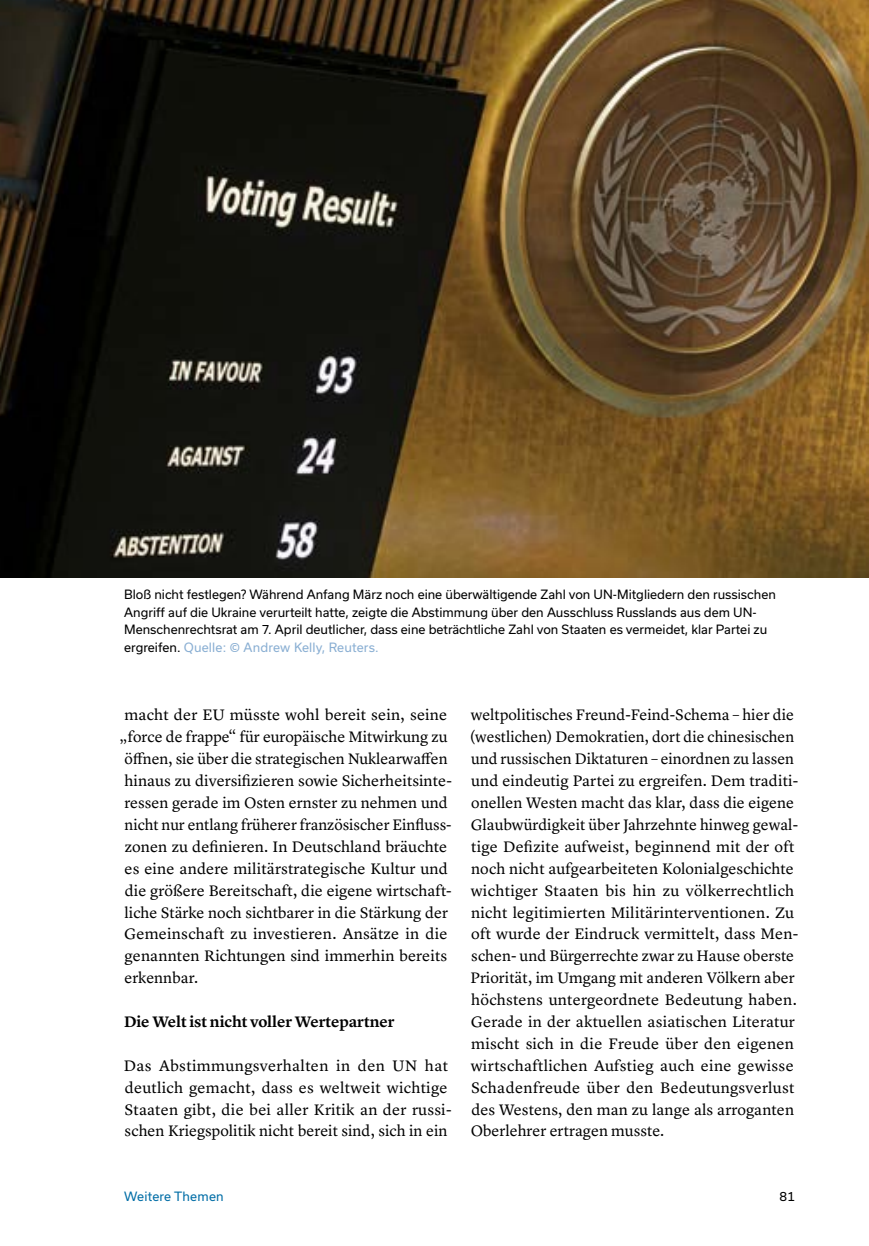
<style>
.page{position:relative;width:869px;height:1246px;background:#fff}
.page>*{position:absolute;margin:0;border:0;box-sizing:border-box;transform-origin:0 0}
.Paragraph{font:15.75px/21.9px "Lyon Text";letter-spacing:.005em;color:#000}
.Paragraph-2{font:600 15.75px "Lyon Text";letter-spacing:-.005em;color:#000}
.t1{font:12.25px/17.5px "Usual";color:#000}
.t2{font:12.25px "Usual";letter-spacing:.015em;color:#006da6}
.s1{color:#8aafd3}
</style>
<div class="page">
<img style="left:0;top:0;width:868px;height:577px">
<p class="t1" style="left:124px;top:586px;width:653px">Bloß nicht festlegen? Während Anfang März noch eine überwältigende Zahl von UN-Mitgliedern den russischen Angriff auf die Ukraine verurteilt hatte, zeigte die Abstimmung über den Ausschluss Russlands aus dem UN-Menschenrechtsrat am 7. April deutlicher, dass eine beträchtliche Zahl von Staaten es vermeidet, klar Partei zu ergreifen. <span class="s1">Quelle: © Andrew Kelly, Reuters.</span></p>
<p class="Paragraph" style="left:124px;top:703px;width:324px">macht der EU müsste wohl bereit sein, seine</p>
<p class="Paragraph" style="left:120px;top:724px;width:329px">„force de frappe“ für europäische Mitwirkung zu</p>
<p class="Paragraph" style="left:124px;top:746px;width:324px">öffnen, sie über die strategischen Nuklearwaffen</p>
<p class="Paragraph" style="left:124px;top:768px;width:329px">hinaus zu diversifizieren sowie Sicherheitsinte-</p>
<p class="Paragraph" style="left:124px;top:790px;width:324px">ressen gerade im Osten ernster zu nehmen und</p>
<p class="Paragraph" style="left:124px;top:812px;width:328px">nicht nur entlang früherer französischer Einfluss-</p>
<p class="Paragraph" style="left:125px;top:834px;width:324px">zonen zu definieren. In Deutschland bräuchte</p>
<p class="Paragraph" style="left:124px;top:856px;width:325px">es eine andere militärstrategische Kultur und</p>
<p class="Paragraph" style="left:125px;top:878px;width:328px">die größere Bereitschaft, die eigene wirtschaft-</p>
<p class="Paragraph" style="left:124px;top:899px;width:325px">liche Stärke noch sichtbarer in die Stärkung der</p>
<p class="Paragraph" style="left:124px;top:921px;width:325px">Gemeinschaft zu investieren. Ansätze in die</p>
<p class="Paragraph" style="left:125px;top:943px;width:324px">genannten Richtungen sind immerhin bereits</p>
<p class="Paragraph" style="left:124px;top:965px;width:75px">erkennbar.</p>
<p class="Paragraph-2" style="left:124px;top:1009px;width:272px">Die Welt ist nicht voller Wertepartner</p>
<p class="Paragraph" style="left:124px;top:1053px;width:329px">Das Abstimmungsverhalten in den UN hat deutlich gemacht, dass es weltweit wichtige Staaten gibt, die bei aller Kritik an der russi&shy;schen Kriegspolitik nicht bereit sind, sich in ein</p>
<p class="Paragraph" style="left:470px;top:703px;width:329px">weltpolitisches Freund-Feind-Schema – hier die (westlichen) Demokratien, dort die chinesischen und russischen Diktaturen – einordnen zu lassen und eindeutig Partei zu ergreifen. Dem traditi&shy;onellen Westen macht das klar, dass die eigene Glaubwürdigkeit über Jahrzehnte hinweg gewal&shy;tige Defizite aufweist, beginnend mit der oft noch nicht aufgearbeiteten Kolonialgeschichte wichtiger Staaten bis hin zu völkerrechtlich nicht legitimierten Militärinterventionen. Zu oft wurde der Eindruck vermittelt, dass Men&shy;schen- und Bürgerrechte zwar zu Hause oberste Priorität, im Umgang mit anderen Völkern aber höchstens untergeordnete Bedeutung haben.<br>Gerade in der aktuellen asiatischen Literatur mischt sich in die Freude über den eigenen wirtschaftlichen Aufstieg auch eine gewisse Schadenfreude über den Bedeutungsverlust des Westens, den man zu lange als arroganten Oberlehrer ertragen musste.</p>
<p class="t2" style="left:124px;top:1188px;width:101px">Weitere Themen</p>
<p class="t1" style="left:779px;top:1186px;width:17px">81</p>
</div>
